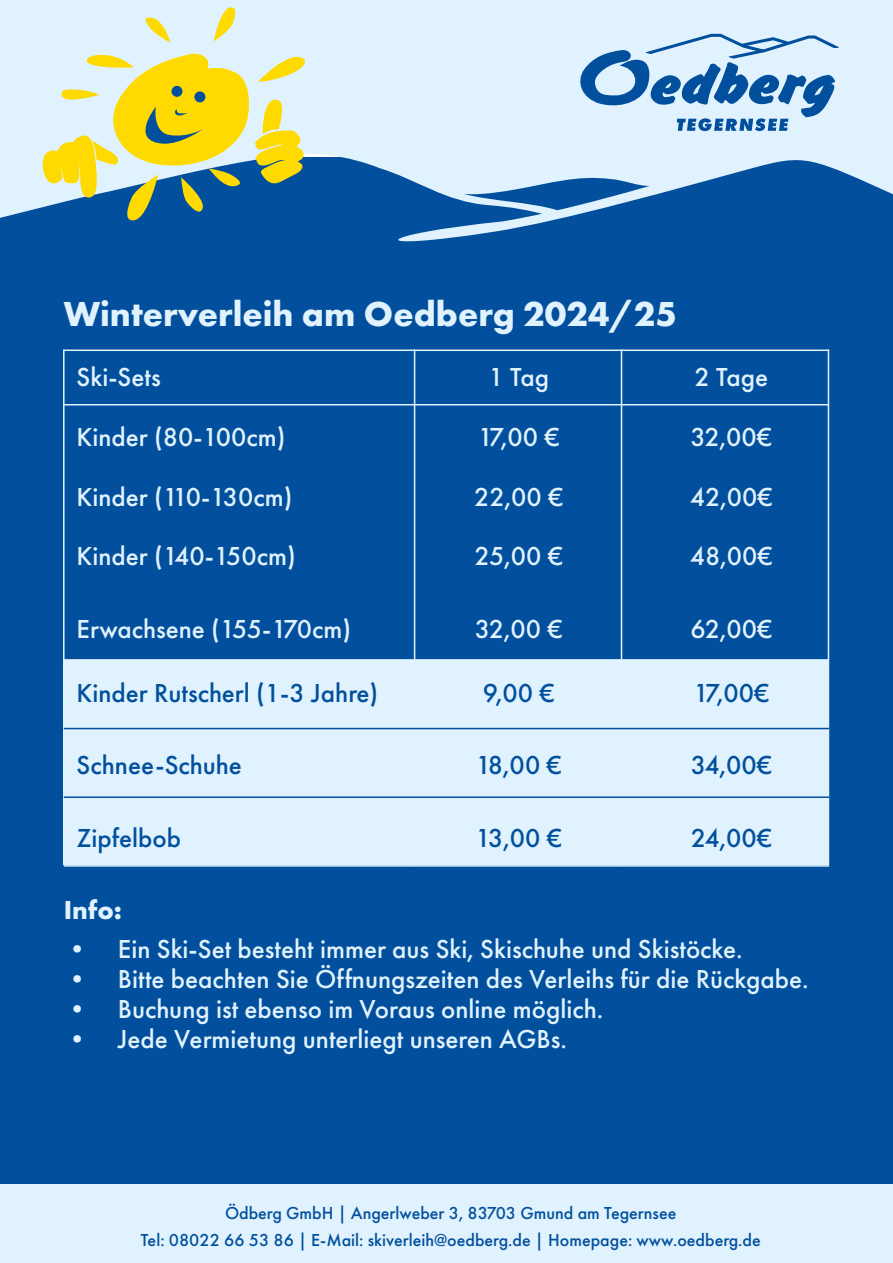
<style>
.page{position:relative;width:893px;height:1263px;background:#fff}
.page>*{position:absolute;margin:0;border:0;box-sizing:border-box;transform-origin:0 0}
.t1{font:700 36px "Futura PT";color:#e0f2fd}
.t2{font:500 27px "Futura PT";color:#e0f2fd}
.t3{font:500 27px "Futura PT";color:#02509d}
.t4{font:700 27px "Futura PT";color:#e0f2fd}
.t5{font:500 18px/27px "Futura PT";color:#02509d;text-align:center}
</style>
<div class="page">
<div style="left:0;top:157px;width:893px;height:1106px;background:#02509d"></div>
<svg style="left:0;top:0;width:893px;height:242px;fill:#e0f2fd"></svg>
<svg style="left:575px;top:34px;width:264px;height:97px;background:#9dc1e0"></svg>
<svg style="left:214px;top:3px;width:24px;height:38px"></svg>
<svg style="left:142px;top:15px;width:29px;height:28px"></svg>
<svg style="left:41px;top:50px;width:267px;height:177px"></svg>
<div style="left:64px;top:661px;width:765px;height:204px;background:#dff2fd"></div>
<hr style="left:64px;top:349px;width:765px;height:2px;background:#e0f2fd">
<hr style="left:64px;top:404px;width:765px;height:1px;background:#e0f2fd">
<hr style="left:414px;top:349px;width:1px;height:517px;background:#e0f2fd">
<hr style="left:621px;top:349px;width:1px;height:517px;background:#e0f2fd">
<hr style="left:63px;top:349px;width:2px;height:516px;background:#e0f2fd">
<hr style="left:828px;top:349px;width:1px;height:516px;background:#e0f2fd">
<hr style="left:64px;top:659px;width:765px;height:2px;background:#e0f2fd">
<hr style="left:64px;top:728px;width:765px;height:1px;background:#02509d">
<hr style="left:64px;top:796px;width:765px;height:2px;background:#02509d">
<hr style="left:64px;top:865px;width:765px;height:2px;background:#e0f2fd">
<div style="left:0;top:1184px;width:893px;height:79px;background:#e0f2fd"></div>
<h1 class="t1" style="left:64px;top:291px;width:615px">Winterverleih am Oedberg 2024/25</h1>
<p class="t2" style="left:77px;top:361px;width:86px">Ski-Sets</p>
<p class="t2" style="left:488px;top:361px;width:62px">1 Tag</p>
<p class="t2" style="left:694px;top:361px;width:75px">2 Tage</p>
<p class="t2" style="left:77px;top:420px;width:211px">Kinder (80-100cm)</p>
<p class="t2" style="left:478px;top:420px;width:84px">17,00 €</p>
<p class="t2" style="left:690px;top:420px;width:83px">32,00€</p>
<p class="t2" style="left:77px;top:480px;width:218px">Kinder (110-130cm)</p>
<p class="t2" style="left:474px;top:480px;width:91px">22,00 €</p>
<p class="t2" style="left:690px;top:480px;width:85px">42,00€</p>
<p class="t2" style="left:77px;top:540px;width:221px">Kinder (140-150cm)</p>
<p class="t2" style="left:474px;top:540px;width:90px">25,00 €</p>
<p class="t2" style="left:690px;top:540px;width:85px">48,00€</p>
<p class="t2" style="left:77px;top:612px;width:276px">Erwachsene (155-170cm)</p>
<p class="t2" style="left:475px;top:612px;width:90px">32,00 €</p>
<p class="t2" style="left:690px;top:612px;width:84px">62,00€</p>
<p class="t3" style="left:77px;top:676px;width:303px">Kinder Rutscherl (1-3 Jahre)</p>
<p class="t3" style="left:483px;top:676px;width:73px">9,00 €</p>
<p class="t3" style="left:693px;top:676px;width:77px">17,00€</p>
<p class="t3" style="left:77px;top:749px;width:167px">Schnee-Schuhe</p>
<p class="t3" style="left:476px;top:749px;width:88px">18,00 €</p>
<p class="t3" style="left:691px;top:749px;width:83px">34,00€</p>
<p class="t3" style="left:77px;top:822px;width:106px">Zipfelbob</p>
<p class="t3" style="left:475px;top:822px;width:88px">13,00 €</p>
<p class="t3" style="left:691px;top:822px;width:83px">24,00€</p>
<p class="t4" style="left:64px;top:893px;width:60px">Info:</p>
<p class="t2" style="left:64px;top:933px;width:680px">• Ein Ski-Set besteht immer aus Ski, Skischuhe und Skistöcke.</p>
<p class="t2" style="left:64px;top:963px;width:746px">• Bitte beachten Sie Öffnungszeiten des Verleihs für die Rückgabe.</p>
<p class="t2" style="left:64px;top:993px;width:541px">• Buchung ist ebenso im Voraus online möglich.</p>
<p class="t2" style="left:64px;top:1023px;width:505px">• Jede Vermietung unterliegt unseren AGBs.</p>
<p class="t5" style="left:141px;top:1199px;width:622px">Ödberg GmbH | Angerlweber 3, 83703 Gmund am Tegernsee<br>Tel: 08022 66 53 86 | E-Mail: skiverleih@oedberg.de | Homepage: www.oedberg.de</p>
</div>
